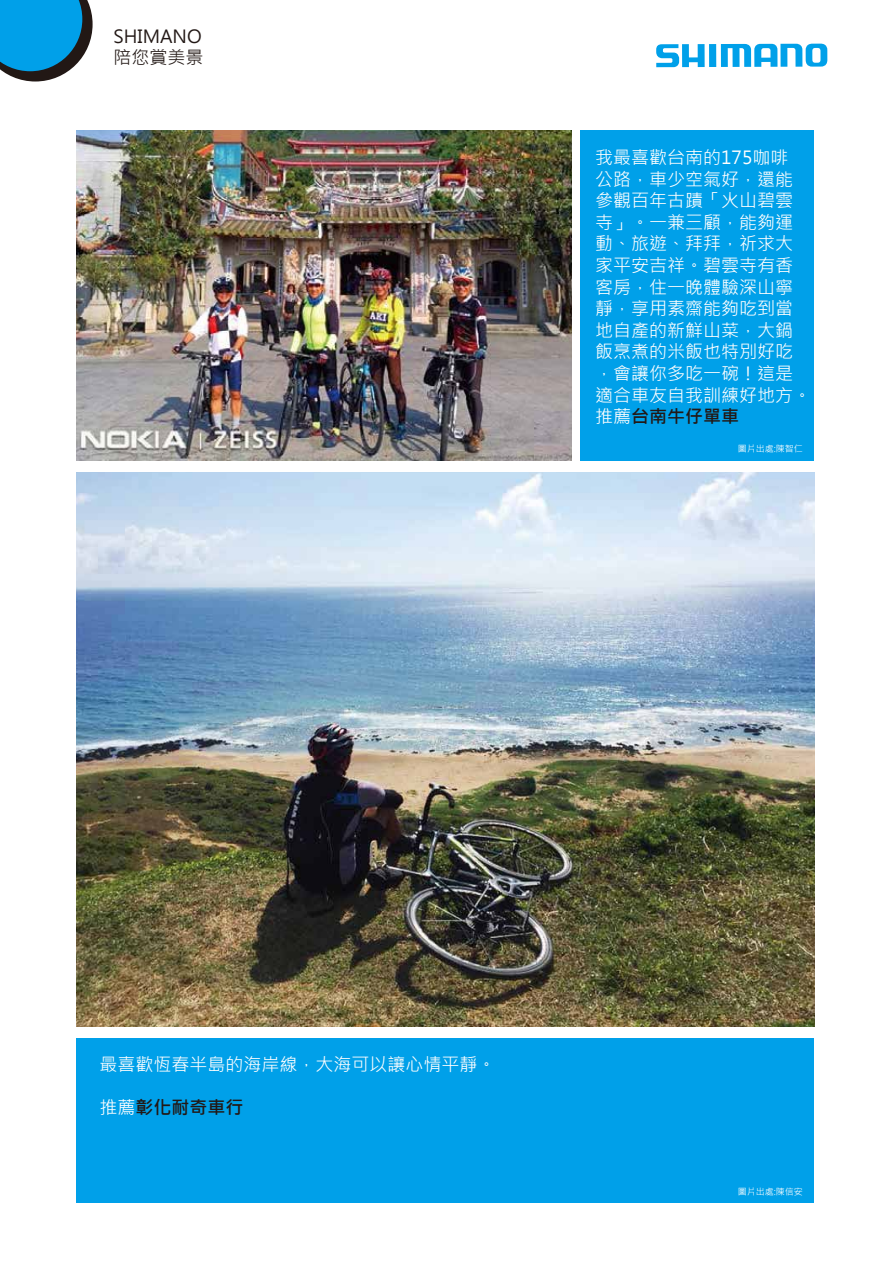
<style>
.page{position:relative;width:893px;height:1263px;background:#fff}
.page>*{position:absolute;margin:0;border:0;box-sizing:border-box;transform-origin:0 0}
.t1{font:18px/21.6px "Microsoft Jheng Hei";color:#fff}
.t2{font:18px/21.6px "Microsoft Jheng Hei";color:#221815}
.t3{font:700 18px "Microsoft Jheng Hei";color:#221815}
.t4{font:9px "Microsoft Jheng Hei";color:#fff}
.s1{font-weight:700;color:#221815}
.s2{font-weight:400;color:#fff}
</style>
<div class="page">
<div style="left:581px;top:130px;width:233px;height:330px;background:#00a0e9"></div>
<div style="left:77px;top:1038px;width:737px;height:164px;background:#00a0e9"></div>
<img style="left:76px;top:130px;width:496px;height:330px">
<img style="left:76px;top:472px;width:738px;height:554px">
<svg style="left:0;top:0;width:93px;height:81px"></svg>
<svg style="left:656px;top:44px;width:49px;height:23px"></svg>
<div style="left:709px;top:44px;width:7px;height:23px;background:#00a0e9"></div>
<svg style="left:721px;top:44px;width:106px;height:23px"></svg>
<p class="t2" style="left:114px;top:25px;width:92px">SHIMANO陪您賞美景</p>
<p class="t1" style="left:595px;top:147px;width:217px">我最喜歡台南的175咖啡<br>公路，車少空氣好，還能參觀百年古蹟「火山碧雲寺」。一兼三顧，能夠運動、旅遊、拜拜，祈求大家平安吉祥。碧雲寺有香客房，住一晚體驗深山寧靜，享用素齋能夠吃到當地自產的新鮮山菜，大鍋飯烹煮的米飯也特別好吃，會讓你多吃一碗！這是適合車友自我訓練好地方。推薦<span class="s1">台南牛仔單車</span></p>
<p class="t4" style="left:738px;top:443px;width:67px">圖片出處:陳智仁</p>
<p class="t1" style="left:99px;top:1054px;width:398px">最喜歡恆春半島的海岸線，大海可以讓心情平靜。</p>
<p class="t3" style="left:99px;top:1096px;width:145px"><span class="s2">推薦</span>彰化耐奇車行</p>
<p class="t4" style="left:738px;top:1186px;width:67px">圖片出處:陳信安</p>
</div>
